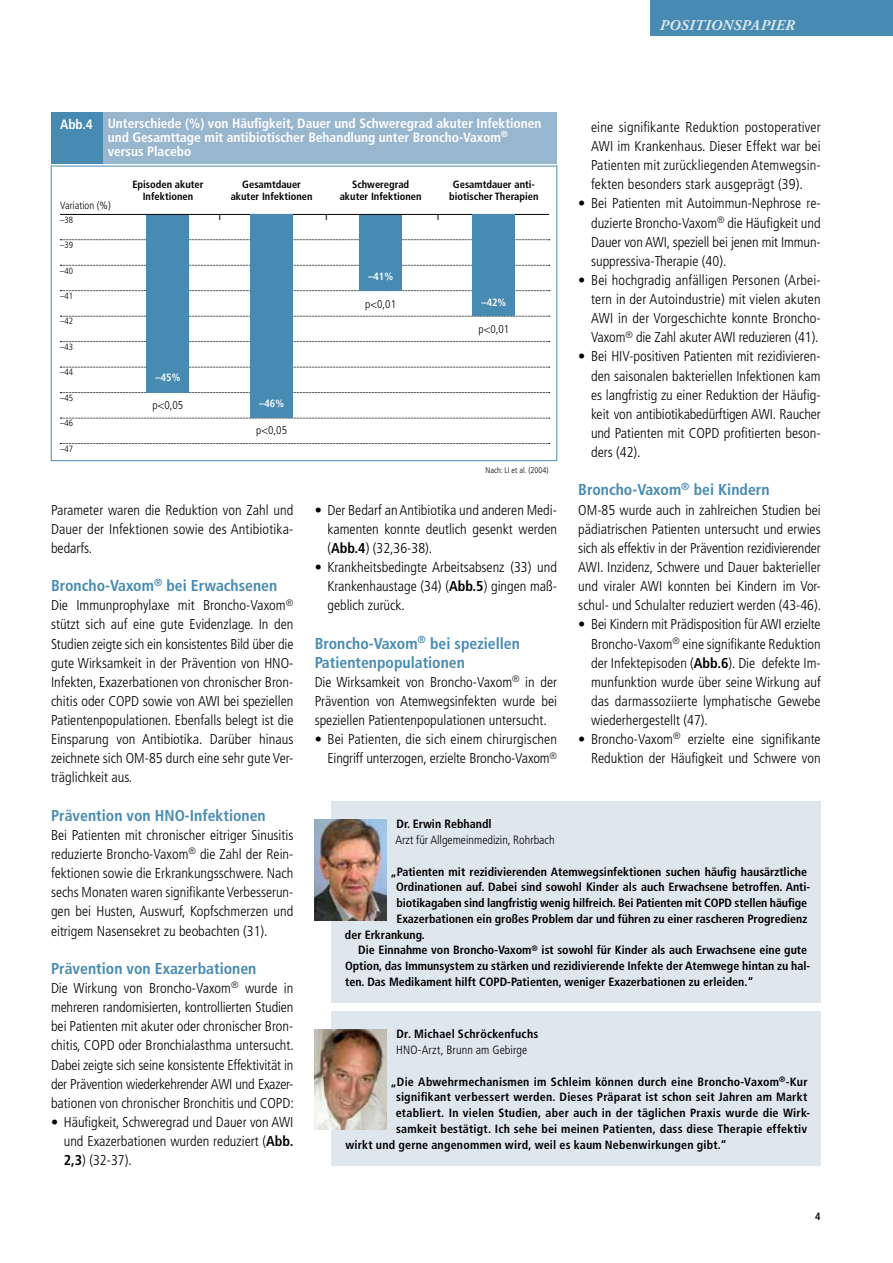
<style>
.page{position:relative;width:893px;height:1263px;background:#fff}
.page>*{position:absolute;margin:0;border:0;box-sizing:border-box;transform-origin:0 0}
.t1{font:700 condensed 15.75px/19.2px "Frutiger";color:#478bb2}
.t2{font:italic 700 15px "Adobe Garamond";letter-spacing:.02em;color:#dee6ee}
.t3{font:300 condensed 14.25px/19.2px "Frutiger";color:#000;text-align:justify}
.t4{font:700 condensed 13.5px/14.2px "Frutiger";color:#fff}
.t5{font:700 condensed 12px "Frutiger";color:#000}
.t6{font:700 condensed 12px "Frutiger";letter-spacing:.02em;color:#000}
.t7{font:300 condensed 12px "Frutiger";color:#000}
.t8{font:300 condensed 11.25px "Frutiger";color:#000}
.t9{font:700 condensed 10.5px/12px "Frutiger";color:#000;text-align:center}
.t10{font:700 condensed 10.5px "Frutiger";color:#fff}
.t11{font:300 condensed 10.5px "Frutiger";color:#000}
.t12{font:300 condensed 9px "Frutiger";letter-spacing:-.005em;color:#000}
.t13{font:300 condensed 8.25px "Frutiger";color:#000}
.t14{font:700 7.2px "Frutiger";color:#000;scale:1.25 1}
.s1{font-weight:700}
</style>
<div class="page">
<div style="left:651px;top:0;width:242px;height:36px;background:#478bb2"></div>
<div style="left:51px;top:166px;width:506px;height:295px;border:1px solid #478bb2"></div>
<div style="left:51px;top:113px;width:51px;height:51px;background:#478bb2"></div>
<div style="left:103px;top:113px;width:454px;height:51px;background:#99b6cf"></div>
<hr style="left:60px;top:214px;width:489px;height:1px;background:#000">
<svg style="left:60px;top:239px;width:490px;height:1px"></svg>
<svg style="left:60px;top:265px;width:490px;height:1px"></svg>
<svg style="left:60px;top:290px;width:490px;height:1px"></svg>
<svg style="left:60px;top:316px;width:490px;height:1px"></svg>
<svg style="left:60px;top:341px;width:490px;height:1px"></svg>
<svg style="left:60px;top:367px;width:490px;height:1px"></svg>
<svg style="left:60px;top:392px;width:490px;height:1px"></svg>
<svg style="left:60px;top:418px;width:490px;height:1px"></svg>
<svg style="left:60px;top:443px;width:490px;height:1px"></svg>
<div style="left:147px;top:215px;width:42px;height:177px;background:#478bb2"></div>
<div style="left:250px;top:215px;width:43px;height:203px;background:#478bb2"></div>
<div style="left:359px;top:215px;width:43px;height:76px;background:#478bb2"></div>
<div style="left:473px;top:215px;width:42px;height:101px;background:#478bb2"></div>
<div style="left:332px;top:1011px;width:489px;height:154px;background:#dee6ee"></div>
<img style="left:315px;top:1029px;width:72px;height:101px">
<div style="left:332px;top:801px;width:489px;height:202px;background:#dee6ee"></div>
<img style="left:315px;top:819px;width:72px;height:101px">
<p class="t2" style="left:659px;top:17px;width:136px">POSITIONSPAPIER</p>
<p class="t4" style="left:108px;top:116px;width:435px;text-indent:-48px">Abb.4 Unterschiede (%) von Häufigkeit, Dauer und Schweregrad akuter Infektionen und Gesamttage mit antibiotischer Behandlung unter Broncho-Vaxom<sup>® </sup>versus Placebo</p>
<p class="t3" style="left:591px;top:117px;width:231px">eine signifikante Reduktion postoperativer AWI im Krankenhaus. Dieser Effekt war bei Patienten mit zurückliegenden Atemwegsin&shy;fekten besonders stark ausgeprägt (39).</p>
<p class="t3" style="left:591px;top:194px;width:231px;text-indent:-13px">• Bei Patienten mit Autoimmun-Nephrose re&shy;duzierte Broncho-Vaxom<sup>®</sup> die Häufigkeit und Dauer von AWI, speziell bei jenen mit Immun&shy;suppressiva-Therapie (40).</p>
<p class="t3" style="left:591px;top:271px;width:231px;text-indent:-13px">• Bei hochgradig anfälligen Personen (Arbei&shy;tern in der Autoindustrie) mit vielen akuten AWI in der Vorgeschichte konnte Broncho-Vaxom<sup>®</sup> die Zahl akuter AWI reduzieren (41).</p>
<p class="t3" style="left:591px;top:347px;width:231px;text-indent:-13px">• Bei HIV-positiven Patienten mit rezidivieren&shy;den saisonalen bakteriellen Infektionen kam es langfristig zu einer Reduktion der Häufig&shy;keit von antibiotikabedürftigen AWI. Raucher und Patienten mit COPD profitierten beson&shy;ders (42).</p>
<p class="t1" style="left:578px;top:480px;width:193px">Broncho-Vaxom<sup>®</sup> bei Kindern</p>
<p class="t3" style="left:578px;top:500px;width:244px">OM-85 wurde auch in zahlreichen Studien bei pädiatrischen Patienten untersucht und erwies sich als effektiv in der Prävention rezidivierender AWI. Inzidenz, Schwere und Dauer bakterieller und viraler AWI konnten bei Kindern im Vor&shy;schul- und Schulalter reduziert werden (43-46).</p>
<p class="t3" style="left:591px;top:615px;width:231px;text-indent:-13px">• Bei Kindern mit Prädisposition für AWI erzielte Broncho-Vaxom<sup>®</sup> eine signifikante Reduktion der Infektepisoden (<span class="s1">Abb.6</span>). Die defekte Im&shy;munfunktion wurde über seine Wirkung auf das darmassoziierte lymphatische Gewebe wiederhergestellt (47).</p>
<p class="t3" style="left:578px;top:730px;width:244px;text-align:right">• Broncho-Vaxom<sup>®</sup> erzielte eine signifikante<br>Reduktion der Häufigkeit und Schwere von</p>
<p class="t9" style="left:132px;top:178px;width:73px">Episoden akuter<br>Infektionen</p>
<p class="t9" style="left:231px;top:178px;width:83px">Gesamtdauer akuter Infektionen</p>
<p class="t9" style="left:340px;top:178px;width:83px">Schweregrad akuter Infektionen</p>
<p class="t9" style="left:449px;top:178px;width:91px">Gesamtdauer anti&shy;biotischer Therapien</p>
<p class="t11" style="left:60px;top:200px;width:52px">Variation (%)</p>
<p class="t14" style="left:219px;top:213px;width:3px">|</p>
<p class="t14" style="left:325px;top:213px;width:3px">|</p>
<p class="t14" style="left:437px;top:213px;width:3px">|</p>
<p class="t12" style="left:60px;top:214px;width:15px">–38</p>
<p class="t12" style="left:60px;top:240px;width:15px">–39</p>
<p class="t12" style="left:60px;top:265px;width:15px">–40</p>
<p class="t12" style="left:60px;top:291px;width:15px">–41</p>
<p class="t12" style="left:60px;top:316px;width:15px">–42</p>
<p class="t12" style="left:60px;top:342px;width:15px">–43</p>
<p class="t12" style="left:60px;top:367px;width:15px">–44</p>
<p class="t12" style="left:60px;top:393px;width:15px">–45</p>
<p class="t12" style="left:60px;top:418px;width:15px">–46</p>
<p class="t12" style="left:60px;top:444px;width:15px">–47</p>
<p class="t10" style="left:368px;top:270px;width:26px">–41%</p>
<p class="t10" style="left:481px;top:296px;width:26px">–42%</p>
<p class="t8" style="left:365px;top:297px;width:32px">p&lt;0,01</p>
<p class="t8" style="left:478px;top:323px;width:32px">p&lt;0,01</p>
<p class="t10" style="left:155px;top:371px;width:26px">–45%</p>
<p class="t10" style="left:259px;top:397px;width:26px">–46%</p>
<p class="t8" style="left:153px;top:399px;width:32px">p&lt;0,05</p>
<p class="t8" style="left:256px;top:424px;width:32px">p&lt;0,05</p>
<p class="t13" style="left:485px;top:465px;width:65px">Nach: LI et al. (2004)</p>
<p class="t3" style="left:327px;top:500px;width:231px;text-indent:-13px">• Der Bedarf an Antibiotika und anderen Medi&shy;kamenten konnte deutlich gesenkt werden (<span class="s1">Abb.4</span>) (32,36-38).</p>
<p class="t3" style="left:327px;top:558px;width:231px;text-indent:-13px">• Krankheitsbedingte Arbeitsabsenz (33) und Krankenhaustage (34) (<span class="s1">Abb.5</span>) gingen maß&shy;geblich zurück.</p>
<p class="t1" style="left:315px;top:633px;width:207px">Broncho-Vaxom<sup>®</sup> bei speziellen<br>Patientenpopulationen</p>
<p class="t3" style="left:315px;top:672px;width:244px">Die Wirksamkeit von Broncho-Vaxom<sup>®</sup> in der Prävention von Atemwegsinfekten wurde bei speziellen Patientenpopulationen untersucht.</p>
<p class="t3" style="left:315px;top:730px;width:244px;text-align:right">• Bei Patienten, die sich einem chirurgischen<br>Eingriff unterzogen, erzielte Broncho-Vaxom<sup>®</sup></p>
<p class="t3" style="left:51px;top:500px;width:244px">Parameter waren die Reduktion von Zahl und Dauer der Infektionen sowie des Antibiotika&shy;bedarfs.</p>
<p class="t1" style="left:51px;top:576px;width:228px">Broncho-Vaxom<sup>®</sup> bei Erwachsenen</p>
<p class="t3" style="left:51px;top:596px;width:244px">Die Immunprophylaxe mit Broncho-Vaxom<sup>® </sup>stützt sich auf eine gute Evidenzlage. In den Studien zeigte sich ein konsistentes Bild über die gute Wirksamkeit in der Prävention von HNO-Infekten, Exazerbationen von chronischer Bron&shy;chitis oder COPD sowie von AWI bei speziellen Patientenpopulationen. Ebenfalls belegt ist die Einsparung von Antibiotika. Darüber hinaus zeichnete sich OM-85 durch eine sehr gute Ver&shy;träglichkeit aus.</p>
<p class="t1" style="left:51px;top:806px;width:216px">Prävention von HNO-Infektionen</p>
<p class="t3" style="left:51px;top:825px;width:244px">Bei Patienten mit chronischer eitriger Sinusitis reduzierte Broncho-Vaxom<sup>®</sup> die Zahl der Rein&shy;fektionen sowie die Erkrankungsschwere. Nach sechs Monaten waren signifikante Verbesserun&shy;gen bei Husten, Auswurf, Kopfschmerzen und eitrigem Nasensekret zu beobachten (31).</p>
<p class="t1" style="left:51px;top:959px;width:207px">Prävention von Exazerbationen</p>
<p class="t3" style="left:51px;top:979px;width:244px">Die Wirkung von Broncho-Vaxom<sup>®</sup> wurde in mehreren randomisierten, kontrollierten Studien bei Patienten mit akuter oder chronischer Bron&shy;chitis, COPD oder Bronchialasthma untersucht.<br>Dabei zeigte sich seine konsistente Effektivität in der Prävention wiederkehrender AWI und Exazer&shy;bationen von chronischer Bronchitis und COPD:</p>
<p class="t3" style="left:64px;top:1113px;width:231px;text-indent:-13px">• Häufigkeit, Schweregrad und Dauer von AWI und Exazerbationen wurden reduziert (<span class="s1">Abb.<br>2,3</span>) (32-37).</p>
<p class="t5" style="left:396px;top:817px;width:97px">Dr. Erwin Rebhandl</p>
<p class="t7" style="left:396px;top:833px;width:160px">Arzt für Allgemeinmedizin, Rohrbach</p>
<p class="t5" style="left:390px;top:864px;width:418px">„Patienten mit rezidivierenden Atemwegsinfektionen suchen häufig hausärztliche</p>
<p class="t5" style="left:396px;top:880px;width:416px">Ordinationen auf. Dabei sind sowohl Kinder als auch Erwachsene betroffen. Anti-</p>
<p class="t5" style="left:397px;top:896px;width:412px">biotikagaben sind langfristig wenig hilfreich. Bei Patienten mit COPD stellen häufige</p>
<p class="t5" style="left:396px;top:912px;width:412px">Exazerbationen ein großes Problem dar und führen zu einer rascheren Progredienz</p>
<p class="t5" style="left:345px;top:927px;width:81px">der Erkrankung.</p>
<p class="t5" style="left:358px;top:943px;width:450px">Die Einnahme von Broncho-Vaxom<sup>®</sup> ist sowohl für Kinder als auch Erwachsene eine gute</p>
<p class="t5" style="left:345px;top:959px;width:467px">Option, das Immunsystem zu stärken und rezidivierende Infekte der Atemwege hintan zu hal-</p>
<p class="t5" style="left:345px;top:975px;width:410px">ten. Das Medikament hilft COPD-Patienten, weniger Exazerbationen zu erleiden.“</p>
<p class="t6" style="left:396px;top:1027px;width:143px">Dr. Michael Schröckenfuchs</p>
<p class="t7" style="left:396px;top:1043px;width:133px">HNO-Arzt, Brunn am Gebirge</p>
<p class="t6" style="left:390px;top:1074px;width:419px">„Die Abwehrmechanismen im Schleim können durch eine Broncho-Vaxom<sup>®</sup>-Kur</p>
<p class="t5" style="left:396px;top:1090px;width:413px">signifikant verbessert werden. Dieses Präparat ist schon seit Jahren am Markt</p>
<p class="t5" style="left:396px;top:1106px;width:416px">etabliert. In vielen Studien, aber auch in der täglichen Praxis wurde die Wirk-</p>
<p class="t5" style="left:396px;top:1121px;width:413px">samkeit bestätigt. Ich sehe bei meinen Patienten, dass diese Therapie effektiv</p>
<p class="t6" style="left:345px;top:1137px;width:383px">wirkt und gerne angenommen wird, weil es kaum Nebenwirkungen gibt.“</p>
<p class="t9" style="left:815px;top:1210px;width:7px">4</p>
</div>
